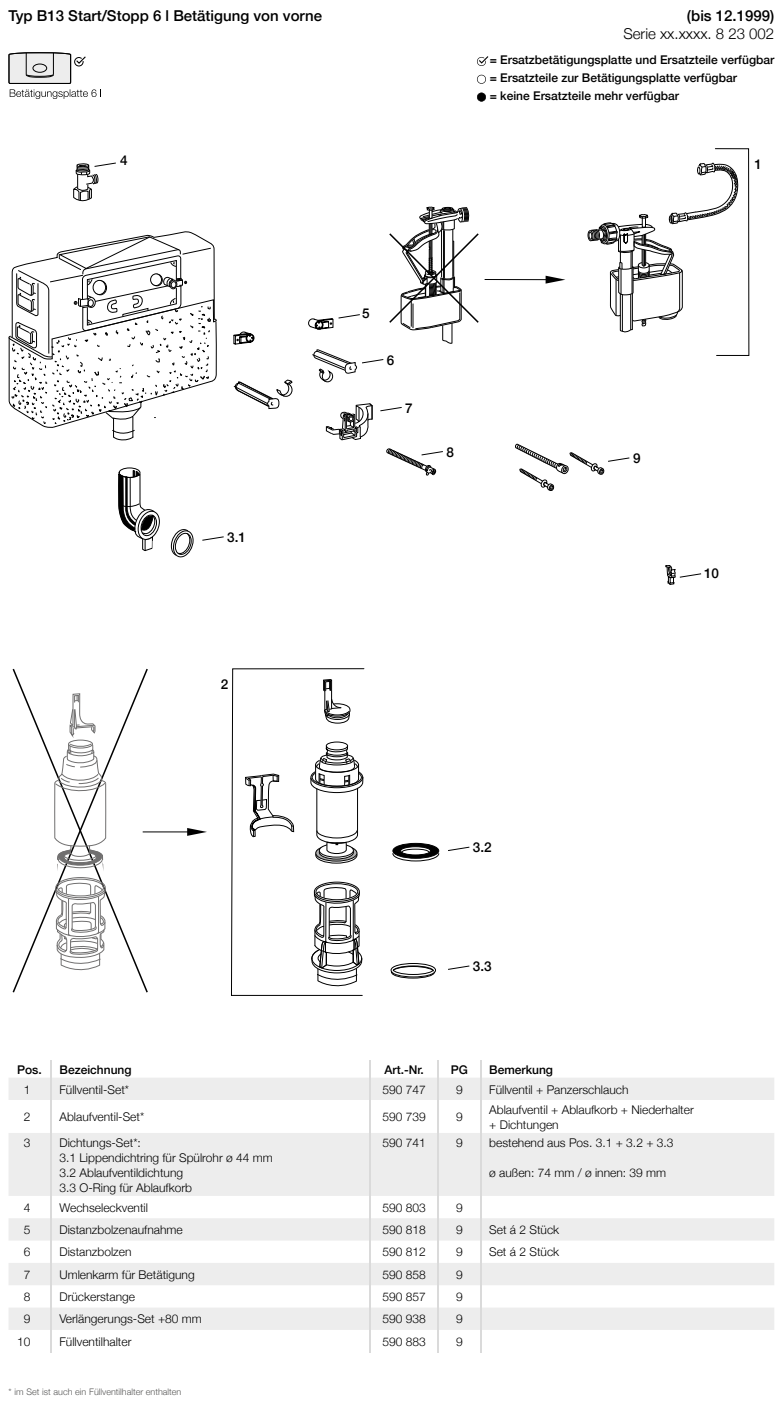
<style>
.page{position:relative;width:783px;height:1406px;background:#fff}
.page>*{position:absolute;margin:0;border:0;box-sizing:border-box;transform-origin:0 0}
.t1{font:500 15px "Helvetica Neue";color:#000}
.t2{font:300 15px "Helvetica Neue";color:#000}
.t3{font:500 13.5px "Helvetica Neue";color:#000}
.t4{font:300 12px/15px "Helvetica Neue";color:#000}
.t5{font:500 12px/18px "Helvetica Neue";color:#000}
.t6{font:300 9px "Helvetica Neue";color:#575756}
</style>
<div class="page">
<svg style="left:9px;top:231px;width:208px;height:210px"></svg>
<div style="left:151px;top:274px;width:11px;height:12px;background:#757575;border-radius:50%"></div>
<div style="left:151px;top:274px;width:12px;height:12px;border:1px solid #000;border-radius:50%"></div>
<div style="left:150px;top:274px;width:11px;height:11px;background:#fff;border-radius:50%"></div>
<div style="left:150px;top:274px;width:12px;height:12px;border:1px solid #000;border-radius:50%"></div>
<div style="left:393px;top:843px;width:45px;height:15px;background:#000;border-radius:50%"></div>
<div style="left:392px;top:843px;width:47px;height:15px;border:1px solid #000;border-radius:50%"></div>
<div style="left:400px;top:846px;width:31px;height:9px;border:1px solid #000;border-radius:50%"></div>
<svg style="left:392px;top:848px;width:47px;height:13px"></svg>
<div style="left:391px;top:966px;width:43px;height:12px;border:1px solid #000;border-radius:50%"></div>
<div style="left:391px;top:964px;width:44px;height:12px;border:1px solid #fff;border-radius:50%"></div>
<div style="left:393px;top:965px;width:40px;height:10px;border:1px solid #000;border-radius:50%"></div>
<div style="left:391px;top:963px;width:45px;height:14px;border:1px solid #000;border-radius:50%"></div>
<svg style="left:12px;top:668px;width:137px;height:325px"></svg>
<div style="left:55px;top:877px;width:51px;height:21px;border:1px solid #706f6f;border-radius:50%"></div>
<div style="left:57px;top:879px;width:47px;height:17px;border:1px solid #706f6f;border-radius:50%"></div>
<svg style="left:54px;top:882px;width:52px;height:93px"></svg>
<svg style="left:54px;top:693px;width:52px;height:175px"></svg>
<svg style="left:231px;top:668px;width:133px;height:328px"></svg>
<hr style="left:143px;top:831px;width:48px;height:1px;background:#000">
<svg style="left:187px;top:828px;width:20px;height:8px"></svg>
<svg style="left:448px;top:846px;width:22px;height:5px"></svg>
<svg style="left:448px;top:965px;width:22px;height:5px"></svg>
<svg style="left:73px;top:162px;width:43px;height:40px"></svg>
<svg style="left:171px;top:529px;width:23px;height:29px"></svg>
<div style="left:119px;top:468px;width:21px;height:10px;border:1px solid #000;border-radius:50%"></div>
<svg style="left:117px;top:470px;width:43px;height:234px"></svg>
<svg style="left:202px;top:536px;width:22px;height:5px"></svg>
<svg style="left:515px;top:443px;width:115px;height:48px"></svg>
<svg style="left:386px;top:448px;width:57px;height:27px"></svg>
<hr style="left:484px;top:279px;width:66px;height:1px;background:#000">
<svg style="left:545px;top:276px;width:20px;height:8px"></svg>
<div style="left:587px;top:230px;width:6px;height:11px;border:1px solid #000;border-radius:50%"></div>
<svg style="left:588px;top:148px;width:161px;height:208px"></svg>
<svg style="left:9px;top:52px;width:92px;height:47px"></svg>
<svg style="left:665px;top:565px;width:36px;height:20px"></svg>
<svg style="left:233px;top:206px;width:246px;height:235px"></svg>
<svg style="left:477px;top:56px;width:11px;height:10px"></svg>
<svg style="left:477px;top:75px;width:9px;height:9px"></svg>
<svg style="left:477px;top:93px;width:9px;height:9px"></svg>
<svg style="left:9px;top:1077px;width:765px;height:253px;fill:#ededed"></svg>
<svg style="left:50px;top:1060px;width:2px;height:17px"></svg>
<svg style="left:437px;top:1060px;width:2px;height:17px"></svg>
<hr style="left:50px;top:1077px;width:2px;height:23px;background:#dadada">
<svg style="left:369px;top:1060px;width:1px;height:40px"></svg>
<hr style="left:437px;top:1077px;width:2px;height:23px;background:#dadada">
<svg style="left:480px;top:1060px;width:1px;height:40px"></svg>
<hr style="left:50px;top:1100px;width:2px;height:33px;background:#dadada">
<hr style="left:369px;top:1100px;width:1px;height:33px;background:#dadada">
<hr style="left:437px;top:1100px;width:2px;height:33px;background:#dadada">
<hr style="left:480px;top:1100px;width:1px;height:33px;background:#dadada">
<hr style="left:50px;top:1133px;width:2px;height:63px;background:#dadada">
<hr style="left:369px;top:1133px;width:1px;height:63px;background:#dadada">
<hr style="left:437px;top:1133px;width:2px;height:63px;background:#dadada">
<hr style="left:480px;top:1133px;width:1px;height:63px;background:#dadada">
<hr style="left:50px;top:1196px;width:2px;height:22px;background:#dadada">
<hr style="left:437px;top:1196px;width:2px;height:22px;background:#dadada">
<hr style="left:50px;top:1218px;width:2px;height:22px;background:#dadada">
<hr style="left:437px;top:1218px;width:2px;height:22px;background:#dadada">
<hr style="left:50px;top:1240px;width:2px;height:23px;background:#dadada">
<hr style="left:437px;top:1240px;width:2px;height:23px;background:#dadada">
<hr style="left:50px;top:1263px;width:2px;height:22px;background:#dadada">
<hr style="left:437px;top:1263px;width:2px;height:22px;background:#dadada">
<hr style="left:50px;top:1285px;width:2px;height:22px;background:#dadada">
<hr style="left:437px;top:1285px;width:2px;height:22px;background:#dadada">
<hr style="left:50px;top:1307px;width:2px;height:23px;background:#dadada">
<hr style="left:437px;top:1307px;width:2px;height:23px;background:#dadada">
<hr style="left:50px;top:1330px;width:2px;height:22px;background:#dadada">
<svg style="left:369px;top:1196px;width:1px;height:156px"></svg>
<hr style="left:437px;top:1330px;width:2px;height:22px;background:#dadada">
<svg style="left:480px;top:1196px;width:1px;height:156px"></svg>
<p class="t1" style="left:9px;top:4px;width:315px">Typ B13 Start/Stopp 6 l Betätigung von vorne</p>
<p class="t1" style="left:687px;top:4px;width:89px">(bis 12.1999)</p>
<p class="t2" style="left:623px;top:22px;width:152px">Serie xx.xxxx. 8 23 002</p>
<p class="t5" style="left:489px;top:50px;width:286px">= Ersatzbetätigungsplatte und Ersatzteile verfügbar = Ersatzteile zur Betätigungsplatte verfügbar<br>= keine Ersatzteile mehr verfügbar</p>
<p class="t3" style="left:120px;top:150px;width:9px">4</p>
<p class="t3" style="left:227px;top:526px;width:20px">3.1</p>
<p class="t3" style="left:221px;top:673px;width:9px">2</p>
<p class="t3" style="left:362px;top:302px;width:9px">5</p>
<p class="t3" style="left:387px;top:349px;width:9px">6</p>
<p class="t3" style="left:405px;top:397px;width:9px">7</p>
<p class="t3" style="left:446px;top:441px;width:9px">8</p>
<p class="t3" style="left:754px;top:153px;width:9px">1</p>
<p class="t3" style="left:633px;top:447px;width:9px">9</p>
<p class="t3" style="left:704px;top:562px;width:17px">10</p>
<p class="t3" style="left:473px;top:837px;width:20px">3.2</p>
<p class="t3" style="left:473px;top:955px;width:20px">3.3</p>
<p class="t5" style="left:17px;top:1059px;width:26px">Pos.</p>
<p class="t5" style="left:60px;top:1059px;width:74px">Bezeichnung</p>
<p class="t5" style="left:384px;top:1059px;width:41px">Art.-Nr.</p>
<p class="t5" style="left:451px;top:1059px;width:19px">PG</p>
<p class="t5" style="left:489px;top:1059px;width:65px">Bemerkung</p>
<p class="t4" style="left:24px;top:1081px;width:8px">1</p>
<p class="t4" style="left:60px;top:1081px;width:71px">Füllventil-Set*</p>
<p class="t4" style="left:382px;top:1081px;width:45px">590 747</p>
<p class="t4" style="left:456px;top:1081px;width:8px">9</p>
<p class="t4" style="left:489px;top:1081px;width:141px">Füllventil + Panzerschlauch</p>
<p class="t4" style="left:24px;top:1108px;width:8px">2</p>
<p class="t4" style="left:59px;top:1108px;width:86px">Ablaufventil-Set*</p>
<p class="t4" style="left:382px;top:1108px;width:45px">590 739</p>
<p class="t4" style="left:456px;top:1108px;width:8px">9</p>
<p class="t4" style="left:489px;top:1101px;width:206px">Ablaufventil + Ablaufkorb + Niederhalter + Dichtungen</p>
<p class="t4" style="left:24px;top:1134px;width:8px">3</p>
<p class="t4" style="left:59px;top:1134px;width:215px">Dichtungs-Set*:<br>3.1 Lippendichtring für Spülrohr ø 44 mm<br>3.2 Ablaufventildichtung<br>3.3 O-Ring für Ablaufkorb</p>
<p class="t4" style="left:382px;top:1134px;width:45px">590 741</p>
<p class="t4" style="left:456px;top:1134px;width:8px">9</p>
<p class="t4" style="left:489px;top:1134px;width:186px">bestehend aus Pos. 3.1 + 3.2 + 3.3</p>
<p class="t4" style="left:489px;top:1164px;width:178px">ø außen: 74 mm / ø innen: 39 mm</p>
<p class="t4" style="left:24px;top:1199px;width:8px">4</p>
<p class="t4" style="left:59px;top:1199px;width:90px">Wechseleckventil</p>
<p class="t4" style="left:382px;top:1199px;width:45px">590 803</p>
<p class="t4" style="left:456px;top:1199px;width:8px">9</p>
<p class="t4" style="left:24px;top:1221px;width:8px">5</p>
<p class="t4" style="left:59px;top:1221px;width:125px">Distanzbolzenaufnahme</p>
<p class="t4" style="left:382px;top:1221px;width:45px">590 818</p>
<p class="t4" style="left:456px;top:1221px;width:8px">9</p>
<p class="t4" style="left:489px;top:1221px;width:72px">Set á 2 Stück</p>
<p class="t4" style="left:24px;top:1244px;width:8px">6</p>
<p class="t4" style="left:59px;top:1244px;width:74px">Distanzbolzen</p>
<p class="t4" style="left:382px;top:1244px;width:45px">590 812</p>
<p class="t4" style="left:456px;top:1244px;width:8px">9</p>
<p class="t4" style="left:489px;top:1244px;width:72px">Set á 2 Stück</p>
<p class="t4" style="left:24px;top:1266px;width:8px">7</p>
<p class="t4" style="left:59px;top:1266px;width:137px">Umlenkarm für Betätigung</p>
<p class="t4" style="left:382px;top:1266px;width:45px">590 858</p>
<p class="t4" style="left:456px;top:1266px;width:8px">9</p>
<p class="t4" style="left:24px;top:1288px;width:8px">8</p>
<p class="t4" style="left:59px;top:1288px;width:77px">Drückerstange</p>
<p class="t4" style="left:382px;top:1288px;width:45px">590 857</p>
<p class="t4" style="left:456px;top:1288px;width:8px">9</p>
<p class="t4" style="left:24px;top:1310px;width:8px">9</p>
<p class="t4" style="left:59px;top:1310px;width:144px">Verlängerungs-Set +80 mm</p>
<p class="t4" style="left:382px;top:1310px;width:45px">590 938</p>
<p class="t4" style="left:456px;top:1310px;width:8px">9</p>
<p class="t4" style="left:17px;top:1333px;width:15px">10</p>
<p class="t4" style="left:59px;top:1333px;width:74px">Füllventilhalter</p>
<p class="t4" style="left:382px;top:1333px;width:45px">590 883</p>
<p class="t4" style="left:456px;top:1333px;width:8px">9</p>
<p class="t6" style="left:9px;top:1384px;width:174px">* im Set ist auch ein Füllventilhalter enthalten</p>
</div>
